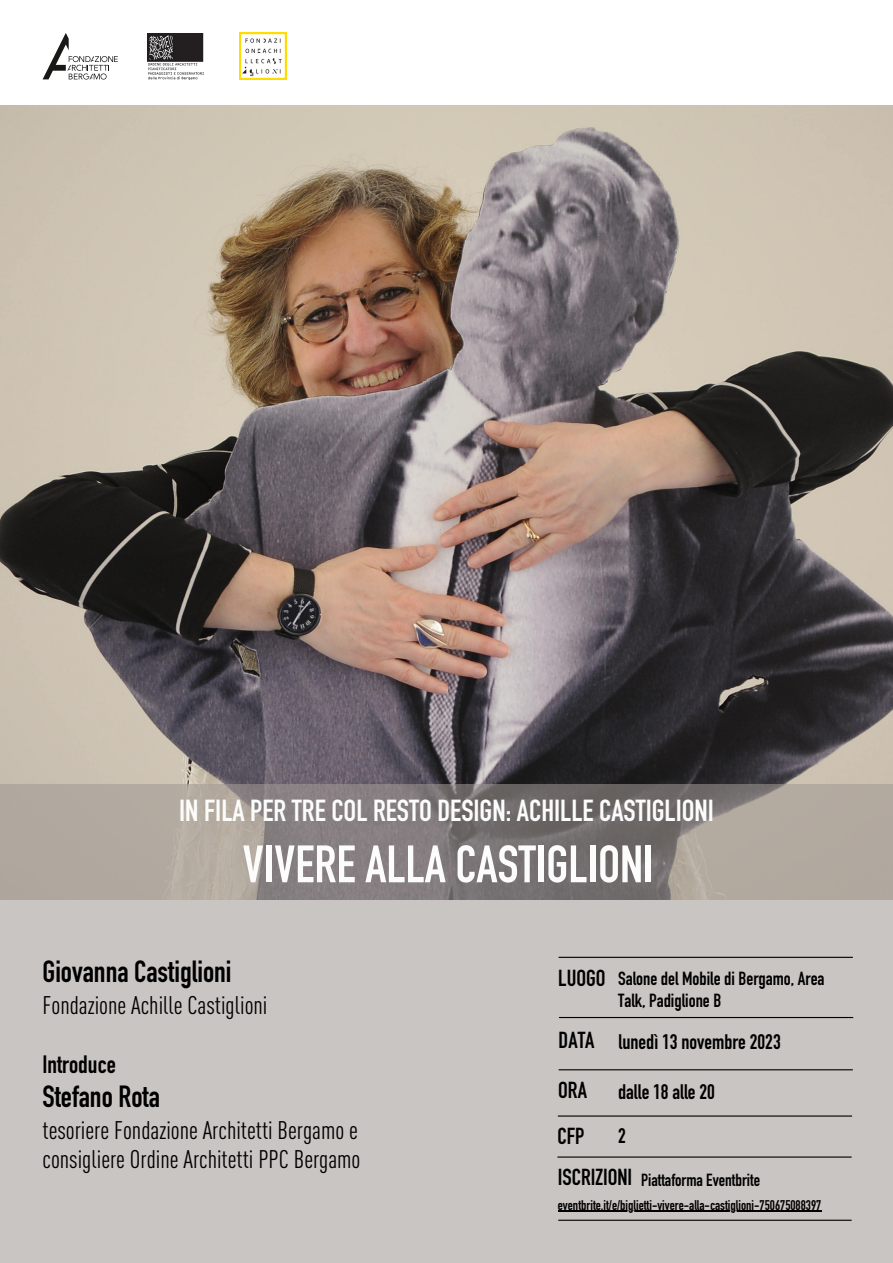
<style>
.page{position:relative;width:893px;height:1263px;background:#fff}
.page>*{position:absolute;margin:0;border:0;box-sizing:border-box;transform-origin:0 0}
.t1{font:700 51.75px "DIN Condensed";color:#fcfcfc}
.t2{font:700 30.15px "DIN Condensed";color:#000}
.t3{font:700 30px "DIN Condensed";color:#fcfcfc}
.t4{font:condensed 25.12px/29.8px "DIN Pro";color:#000}
.t5{font:700 24.75px "DIN Condensed";color:#000}
.t6{font:700 22.88px "DIN Condensed";color:#000}
.t7{font:700 20.77px "DIN Condensed";color:#000}
.t8{font:700 18.75px/21.9px "DIN Condensed";color:#000}
.t9{font:700 17.33px "DIN Condensed";color:#000}
.t10{font:700 13.88px "DIN Condensed";color:#000}
</style>
<div class="page">
<img style="left:0;top:105px;width:893px;height:679px">
<svg style="left:0;top:784px;width:893px;height:479px;background:#bcb7b4"></svg>
<hr style="left:557px;top:1156px;width:294px;height:1px;background:#000">
<hr style="left:558px;top:1220px;width:293px;height:1px;background:#000">
<hr style="left:558px;top:1115px;width:294px;height:1px;background:#000">
<hr style="left:558px;top:1069px;width:295px;height:1px;background:#000">
<hr style="left:559px;top:1017px;width:294px;height:1px;background:#000">
<hr style="left:558px;top:957px;width:295px;height:1px;background:#000">
<hr style="left:558px;top:1211px;width:263px;height:1px;background:#000">
<img style="left:240px;top:33px;width:47px;height:47px">
<img style="left:147px;top:33px;width:57px;height:28px">
<img style="left:148px;top:63px;width:55px;height:16px">
<svg style="left:43px;top:33px;width:75px;height:47px"></svg>
<p class="t3" style="left:179px;top:800px;width:536px">IN FILA PER TRE COL RESTO DESIGN: ACHILLE CASTIGLIONI</p>
<p class="t1" style="left:243px;top:845px;width:412px">VIVERE ALLA CASTIGLIONI</p>
<p class="t2" style="left:43px;top:960px;width:190px">Giovanna Castiglioni</p>
<p class="t4" style="left:43px;top:990px;width:226px">Fondazione Achille Castiglioni</p>
<p class="t5" style="left:43px;top:1055px;width:75px">Introduce</p>
<p class="t2" style="left:43px;top:1085px;width:119px">Stefano Rota</p>
<p class="t4" style="left:43px;top:1114px;width:319px">tesoriere Fondazione Architetti Bergamo e consigliere Ordine Architetti PPC Bergamo</p>
<p class="t6" style="left:558px;top:969px;width:49px">LUOGO</p>
<p class="t8" style="left:618px;top:970px;width:208px">Salone del Mobile di Bergamo, Area<br>Talk, Padiglione B</p>
<p class="t6" style="left:558px;top:1031px;width:37px">DATA</p>
<p class="t7" style="left:618px;top:1034px;width:164px">lunedì 13 novembre 2023</p>
<p class="t6" style="left:558px;top:1082px;width:30px">ORA</p>
<p class="t7" style="left:618px;top:1084px;width:98px">dalle 18 alle 20</p>
<p class="t6" style="left:557px;top:1128px;width:29px">CFP</p>
<p class="t6" style="left:558px;top:1169px;width:76px">ISCRIZIONI</p>
<p class="t10" style="left:558px;top:1200px;width:265px">eventbrite.it/e/biglietti-vivere-alla-castiglioni-750675088397</p>
<p class="t7" style="left:618px;top:1128px;width:9px">2</p>
<p class="t9" style="left:641px;top:1174px;width:120px">Piattaforma Eventbrite</p>
</div>
